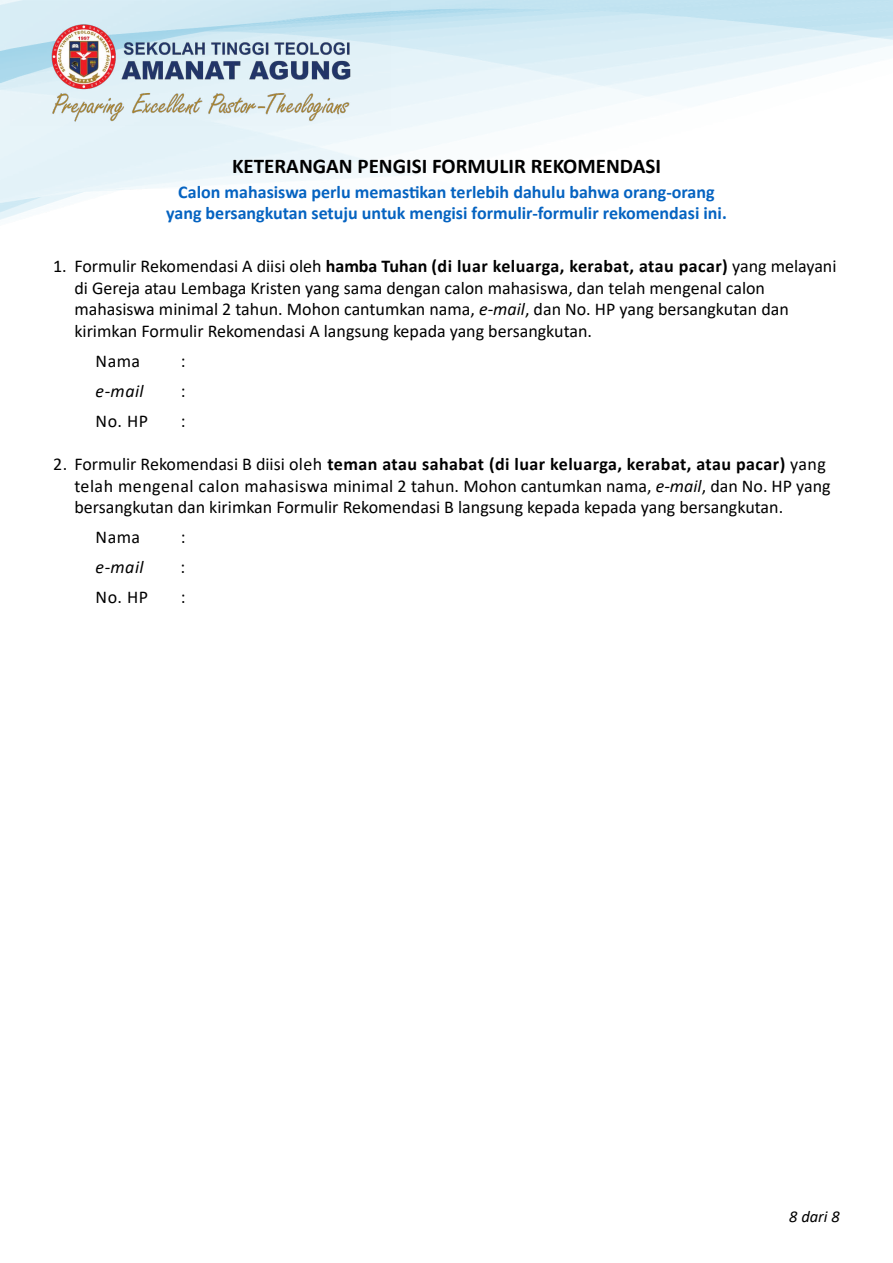
<style>
.page{position:relative;width:893px;height:1263px;background:#fff}
.page>*{position:absolute;margin:0;border:0;box-sizing:border-box;transform-origin:0 0}
.t1{font:700 21px "Calibri";color:#000}
.t2{font:18px/21.6px "Calibri";color:#000}
.t3{font:700 18px/21.6px "Calibri";color:#0563c1;text-align:center}
.t4{font:italic 18px "Calibri";letter-spacing:.025em;color:#000}
.t5{font:italic 16.5px "Calibri";color:#000}
.s1{font-weight:700}
.s2{font-style:italic}
</style>
<div class="page">
<img style="left:10px;top:1px;width:381px;height:124px">
<p class="t1" style="left:232px;top:151px;width:430px">KETERANGAN PENGISI FORMULIR REKOMENDASI</p>
<p class="t3" style="left:166px;top:181px;width:562px">Calon mahasiswa perlu memastikan terlebih dahulu bahwa orang-orang yang bersangkutan setuju untuk mengisi formulir-formulir rekomendasi ini.</p>
<p class="t2" style="left:74px;top:255px;width:764px;text-indent:-21px">1. Formulir Rekomendasi A diisi oleh <span class="s1">hamba Tuhan (di luar keluarga, kerabat, atau pacar)</span> yang melayani di Gereja atau Lembaga Kristen yang sama dengan calon mahasiswa, dan telah mengenal calon mahasiswa minimal 2 tahun. Mohon cantumkan nama, <span class="s2">e-mail</span>, dan No. HP yang bersangkutan dan kirimkan Formulir Rekomendasi A langsung kepada yang bersangkutan.</p>
<p class="t2" style="left:96px;top:350px;width:46px">Nama</p>
<p class="t2" style="left:181px;top:350px;width:6px">:</p>
<p class="t4" style="left:96px;top:378px;width:50px">e-mail</p>
<p class="t2" style="left:181px;top:380px;width:6px">:</p>
<p class="t2" style="left:96px;top:410px;width:54px">No. HP</p>
<p class="t2" style="left:181px;top:410px;width:6px">:</p>
<p class="t2" style="left:74px;top:453px;width:758px;text-indent:-21px">2. Formulir Rekomendasi B diisi oleh <span class="s1">teman atau sahabat (di luar keluarga, kerabat, atau pacar)</span> yang telah mengenal calon mahasiswa minimal 2 tahun. Mohon cantumkan nama, <span class="s2">e-mail</span>, dan No. HP yang bersangkutan dan kirimkan Formulir Rekomendasi B langsung kepada kepada yang bersangkutan.</p>
<p class="t2" style="left:96px;top:526px;width:46px">Nama</p>
<p class="t2" style="left:181px;top:526px;width:6px">:</p>
<p class="t4" style="left:96px;top:555px;width:50px">e-mail</p>
<p class="t2" style="left:181px;top:556px;width:6px">:</p>
<p class="t2" style="left:96px;top:586px;width:54px">No. HP</p>
<p class="t2" style="left:181px;top:586px;width:6px">:</p>
<p class="t5" style="left:789px;top:1205px;width:52px">8 dari 8</p>
</div>
